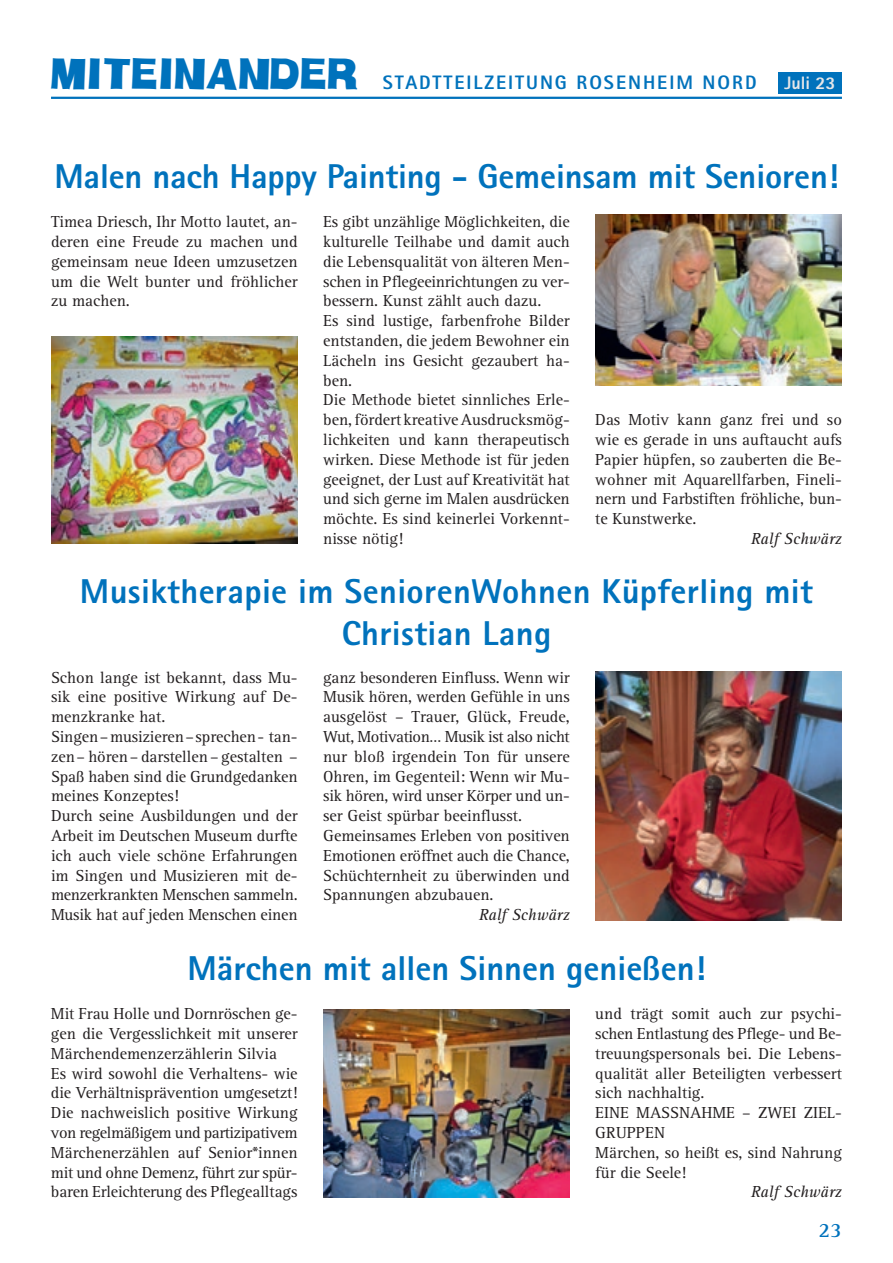
<style>
.page{position:relative;width:893px;height:1263px;background:#fff}
.page>*{position:absolute;margin:0;border:0;box-sizing:border-box;transform-origin:0 0}
.t1{font:800 34.5px/41.4px "Rotis Sans Serif";color:#0072bc;text-align:center}
.t2{font:700 21px "Rotis Serif";color:#0072bc}
.t3{font:800 19.5px "Rotis Sans Serif";letter-spacing:.1em;color:#0072bc}
.t4{font:800 18px "Rotis Sans Serif";color:#e6e7e9}
.t5{font:16.5px/19.8px "Rotis Serif";color:#231f20}
.t6{font:italic 16.5px "Rotis Serif";color:#231f20}
.s1{font-family:"H Man";font-weight:400;font-size:42px}
</style>
<div class="page">
<div style="left:778px;top:72px;width:64px;height:22px;background:#0072bc"></div>
<hr style="left:51px;top:97px;width:791px;height:2px;background:#0072bc">
<img style="left:51px;top:336px;width:247px;height:208px">
<img style="left:595px;top:215px;width:247px;height:170px">
<img style="left:595px;top:671px;width:247px;height:249px">
<img style="left:323px;top:1010px;width:247px;height:187px">
<p class="t3" style="left:51px;top:70px;width:707px"><span class="s1">MITEINANDER</span> STADTTEILZEITUNG ROSENHEIM NORD</p>
<p class="t4" style="left:784px;top:72px;width:53px">Juli 23</p>
<h1 class="t1" style="left:54px;top:155px;width:786px">Malen nach Happy Painting - Gemeinsam mit Senioren!</h1>
<p class="t5" style="left:51px;top:212px;width:248px;text-align:justify">Timea Driesch, Ihr Motto lautet, an&shy;deren eine Freude zu machen und gemeinsam neue Ideen umzusetzen um die Welt bunter und fröhlicher zu machen.</p>
<p class="t5" style="left:323px;top:212px;width:248px">Es gibt unzählige Möglichkeiten, die kulturelle Teilhabe und damit auch die Lebensqualität von älteren Men&shy;schen in Pflegeeinrichtungen zu ver&shy;bessern. Kunst zählt auch dazu.<br>Es sind lustige, farbenfrohe Bilder entstanden, die jedem Bewohner ein<br>Lächeln ins Gesicht gezaubert ha&shy;ben.<br>Die Methode bietet sinnliches Erle&shy;ben, fördert kreative Ausdrucksmög&shy;lichkeiten und kann therapeutisch wirken. Diese Methode ist für jeden geeignet, der Lust auf Kreativität hat und sich gerne im Malen ausdrücken möchte. Es sind keinerlei Vorkennt&shy;nisse nötig!</p>
<p class="t5" style="left:595px;top:410px;width:248px;text-align:justify">Das Motiv kann ganz frei und so wie es gerade in uns auftaucht aufs Papier hüpfen, so zauberten die Be&shy;wohner mit Aquarellfarben, Fineli&shy;nern und Farbstiften fröhliche, bun&shy;te Kunstwerke.</p>
<p class="t6" style="left:751px;top:529px;width:93px">Ralf Schwärz</p>
<h1 class="t1" style="left:80px;top:570px;width:734px">Musiktherapie im SeniorenWohnen Küpferling mit<br>Christian Lang</h1>
<p class="t5" style="left:51px;top:668px;width:248px">Schon lange ist bekannt, dass Mu&shy;sik eine positive Wirkung auf De&shy;menzkranke hat.<br>Singen–musizieren–sprechen- tan&shy;zen– hören– darstellen–gestalten –<br>Spaß haben sind die Grundgedanken meines Konzeptes!<br>Durch seine Ausbildungen und der<br>Arbeit im Deutschen Museum durfte ich auch viele schöne Erfahrungen im Singen und Musizieren mit de&shy;menzerkrankten Menschen sammeln.<br>Musik hat auf jeden Menschen einen</p>
<p class="t5" style="left:323px;top:668px;width:248px">ganz besonderen Einfluss. Wenn wir Musik hören, werden Gefühle in uns ausgelöst – Trauer, Glück, Freude, Wut, Motivation… Musik ist also nicht nur bloß irgendein Ton für unsere Ohren, im Gegenteil: Wenn wir Mu&shy;sik hören, wird unser Körper und un&shy;ser Geist spürbar beeinflusst.<br>Gemeinsames Erleben von positiven Emotionen eröffnet auch die Chance, Schüchternheit zu überwinden und Spannungen abzubauen.</p>
<p class="t6" style="left:479px;top:905px;width:93px">Ralf Schwärz</p>
<h1 class="t1" style="left:187px;top:947px;width:520px">Märchen mit allen Sinnen genießen!</h1>
<p class="t5" style="left:51px;top:1004px;width:248px">Mit Frau Holle und Dornröschen ge&shy;gen die Vergesslichkeit mit unserer Märchendemenzerzählerin Silvia<br>Es wird sowohl die Verhaltens- wie die Verhältnisprävention umgesetzt!<br>Die nachweislich positive Wirkung von regelmäßigem und partizipativem Märchenerzählen auf Senior*innen mit und ohne Demenz, führt zur spür&shy;baren Erleichterung des Pfle gealltags</p>
<p class="t5" style="left:595px;top:1004px;width:248px">und trägt somit auch zur psychi&shy;schen Entlastung des Pflege- und Be&shy;treuungspersonals bei. Die Lebens&shy;qualität aller Beteiligten verbessert sich nachhaltig.<br>EINE MASSNAHME – ZWEI ZIEL-<br>GRUPPEN<br>Märchen, so heißt es, sind Nahrung für die Seele!</p>
<p class="t6" style="left:751px;top:1183px;width:93px">Ralf Schwärz</p>
<p class="t2" style="left:819px;top:1218px;width:25px">23</p>
</div>
